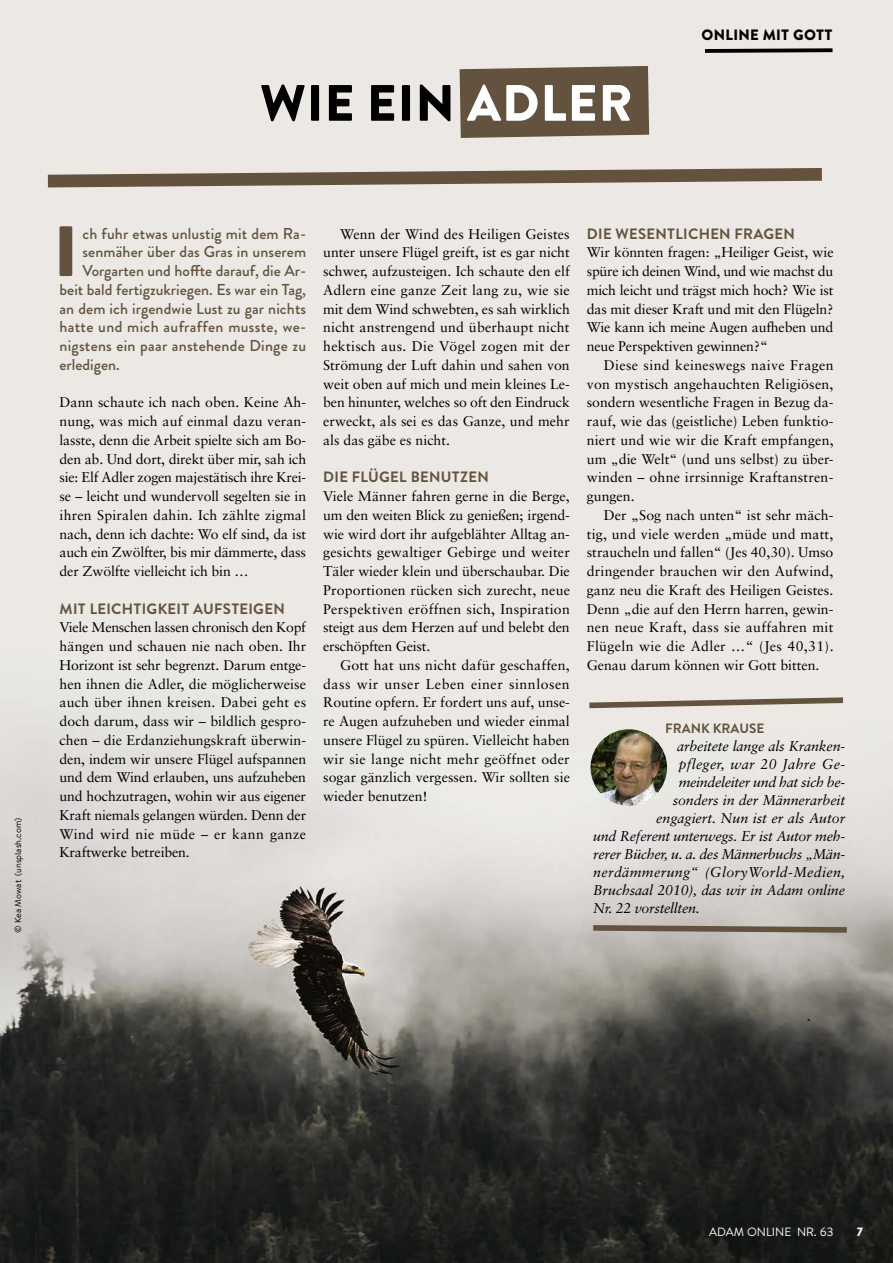
<style>
.page{position:relative;width:893px;height:1263px;background:#fff}
.page>*{position:absolute;margin:0;border:0;box-sizing:border-box;transform-origin:0 0}
.t1{font:63.9px "Eveleth Clean";color:#63533e}
.t2{font:900 51px "Brandon Grotesque";letter-spacing:.02em;color:#000}
.t3{font:500 15.75px "Brandon Grotesque";letter-spacing:.005em;color:#63533e}
.t4{font:700 15px "Brandon Text";letter-spacing:.02em;color:#63533e}
.t5{font:900 15px "Brandon Text";letter-spacing:.02em;color:#000}
.t6{font:italic 14.25px "Sabon";letter-spacing:-.01em;color:#000}
.t7{font:italic 14.25px "Sabon";letter-spacing:.025em;color:#000}
.t8{font:italic 14.25px "Sabon";letter-spacing:.015em;color:#000}
.t9{font:14.1px/18.8px "Sabon";color:#000;text-align:justify}
.t10{font:700 13.5px "Brandon Grotesque";color:#63533e}
.t11{font:12px "Brandon Text";color:#fff}
.t12{font:900 12px "Brandon Text";color:#fff}
.t13{font:9px "Brandon Text";color:#000}
.s1{color:#fff}
</style>
<div class="page">
<img style="left:0;top:0;width:893px;height:1263px">
<div style="left:460px;top:66px;width:189px;height:72px;background:#63533e"></div>
<svg style="left:48px;top:168px;width:774px;height:19px;background:#908474"></svg>
<svg style="left:589px;top:697px;width:254px;height:11px;background:#a69c8f"></svg>
<svg style="left:593px;top:925px;width:254px;height:8px;background:#7f7363"></svg>
<img style="left:590px;top:729px;width:77px;height:77px;border-radius:38px">
<svg style="left:705px;top:48px;width:127px;height:5px"></svg>
<h2 class="t2" style="left:260px;top:67px;width:374px">WIE EIN <span class="s1">ADLER</span></h2>
<p class="t5" style="left:701px;top:24px;width:132px">ONLINE MIT GOTT</p>
<p class="t13" style="left:12px;top:932px;width:116px;rotate:-90deg">© Kea Mowat (unsplash.com)</p>
<h1 class="t1" style="left:56px;top:202px;width:22px">I</h1>
<p class="t3" style="left:83px;top:222px;width:225px">ch fuhr etwas unlustig mit dem Ra-</p>
<p class="t3" style="left:83px;top:241px;width:225px">senmäher über das Gras in unserem</p>
<p class="t3" style="left:83px;top:260px;width:225px">Vorgarten und hoffte darauf, die Ar-</p>
<p class="t3" style="left:60px;top:278px;width:248px">beit bald fertigzukriegen. Es war ein Tag,</p>
<p class="t3" style="left:60px;top:297px;width:248px">an dem ich irgendwie Lust zu gar nichts</p>
<p class="t3" style="left:60px;top:316px;width:248px">hatte und mich aufraffen musste, we-</p>
<p class="t3" style="left:60px;top:335px;width:248px">nigstens ein paar anstehende Dinge zu</p>
<p class="t3" style="left:60px;top:353px;width:62px">erledigen.</p>
<p class="t9" style="left:60px;top:393px;width:248px">Dann schaute ich nach oben. Keine Ah&shy;nung, was mich auf einmal dazu veran&shy;lasste, denn die Arbeit spielte sich am Bo&shy;den ab. Und dort, direkt über mir, sah ich sie: Elf Adler zogen majestätisch ihre Krei&shy;se – leicht und wundervoll segelten sie in ihren Spiralen dahin. Ich zählte zigmal nach, denn ich dachte: Wo elf sind, da ist auch ein Zwölfter, bis mir dämmerte, dass der Zwölfte vielleicht ich bin …</p>
<p class="t4" style="left:60px;top:598px;width:227px">MIT LEICHTIGKEIT AUFSTEIGEN</p>
<p class="t9" style="left:60px;top:618px;width:248px">Viele Menschen lassen chronisch den Kopf hängen und schauen nie nach oben. Ihr Horizont ist sehr begrenzt. Darum entge&shy;hen ihnen die Adler, die möglicherweise auch über ihnen kreisen. Dabei geht es doch darum, dass wir – bildlich gespro&shy;chen – die Erdanziehungskraft überwin&shy;den, indem wir unsere Flügel aufspannen und dem Wind erlauben, uns aufzuheben und hochzutragen, wohin wir aus eigener Kraft niemals gelangen würden. Denn der Wind wird nie müde – er kann ganze Kraftwerke betreiben.</p>
<p class="t9" style="left:323px;top:224px;width:248px;text-indent:17px">Wenn der Wind des Heiligen Geistes unter unsere Flügel greift, ist es gar nicht schwer, aufzusteigen. Ich schaute den elf Adlern eine ganze Zeit lang zu, wie sie mit dem Wind schwebten, es sah wirklich nicht anstrengend und überhaupt nicht hektisch aus. Die Vögel zogen mit der Strömung der Luft dahin und sahen von weit oben auf mich und mein kleines Le&shy;ben hinunter, welches so oft den Eindruck erweckt, als sei es das Ganze, und mehr als das gäbe es nicht.</p>
<p class="t4" style="left:323px;top:467px;width:167px">DIE FLÜGEL BENUTZEN</p>
<p class="t9" style="left:323px;top:487px;width:248px">Viele Männer fahren gerne in die Berge, um den weiten Blick zu genießen; irgend&shy;wie wird dort ihr aufgeblähter Alltag an&shy;gesichts gewaltiger Gebirge und weiter Täler wieder klein und überschaubar. Die Proportionen rücken sich zurecht, neue Perspektiven eröffnen sich, Inspiration steigt aus dem Herzen auf und belebt den erschöpften Geist.</p>
<p class="t9" style="left:323px;top:655px;width:248px;text-indent:17px">Gott hat uns nicht dafür geschaffen, dass wir unser Leben einer sinnlosen Routine opfern. Er fordert uns auf, unse&shy;re Augen aufzuheben und wieder einmal unsere Flügel zu spüren. Vielleicht haben wir sie lange nicht mehr geöffnet oder sogar gänzlich vergessen. Wir sollten sie wieder benutzen!</p>
<p class="t4" style="left:587px;top:223px;width:210px">DIE WESENTLICHEN FRAGEN</p>
<p class="t9" style="left:587px;top:243px;width:248px">Wir könnten fragen: „Heiliger Geist, wie spüre ich deinen Wind, und wie machst du mich leicht und trägst mich hoch? Wie ist das mit dieser Kraft und mit den Flügeln?<br>Wie kann ich meine Augen aufheben und neue Perspektiven gewinnen?“</p>
<p class="t9" style="left:587px;top:355px;width:248px;text-indent:17px">Diese sind keineswegs naive Fragen von mystisch angehauchten Religiösen, sondern wesentliche Fragen in Bezug da&shy;rauf, wie das (geistliche) Leben funktio&shy;niert und wie wir die Kraft empfangen, um „die Welt“ (und uns selbst) zu über&shy;winden – ohne irrsinnige Kraftanstren&shy;gungen.</p>
<p class="t9" style="left:587px;top:505px;width:248px;text-indent:17px">Der „Sog nach unten“ ist sehr mäch&shy;tig, und viele werden „müde und matt, straucheln und fallen“ (Jes 40,30). Umso dringender brauchen wir den Aufwind, ganz neu die Kraft des Heiligen Geistes.<br>Denn „die auf den Herrn harren, gewin&shy;nen neue Kraft, dass sie auffahren mit Flügeln wie die Adler …“ (Jes 40,31).<br>Genau darum können wir Gott bitten.</p>
<p class="t10" style="left:665px;top:719px;width:101px">FRANK KRAUSE</p>
<p class="t6" style="left:677px;top:738px;width:169px">arbeitete lange als Kranken-</p>
<p class="t8" style="left:679px;top:756px;width:168px">pfleger, war 20 Jahre Ge-</p>
<p class="t6" style="left:679px;top:774px;width:168px">meindeleiter und hat sich be-</p>
<p class="t6" style="left:673px;top:792px;width:174px">sonders in der Männerarbeit</p>
<p class="t6" style="left:656px;top:810px;width:191px">engagiert. Nun ist er als Autor</p>
<p class="t6" style="left:593px;top:828px;width:253px">und Referent unterwegs. Er ist Autor meh-</p>
<p class="t6" style="left:593px;top:846px;width:253px">rerer Bücher, u. a. des Männerbuchs „Män-</p>
<p class="t7" style="left:593px;top:864px;width:253px">nerdämmerung“ (GloryWorld-Medien,</p>
<p class="t6" style="left:593px;top:882px;width:253px">Bruchsaal 2010), das wir in Adam online</p>
<p class="t6" style="left:593px;top:900px;width:108px">Nr. 22 vorstellten.</p>
<p class="t11" style="left:709px;top:1223px;width:126px">ADAM ONLINE NR. 63</p>
<p class="t12" style="left:857px;top:1223px;width:8px">7</p>
</div>
